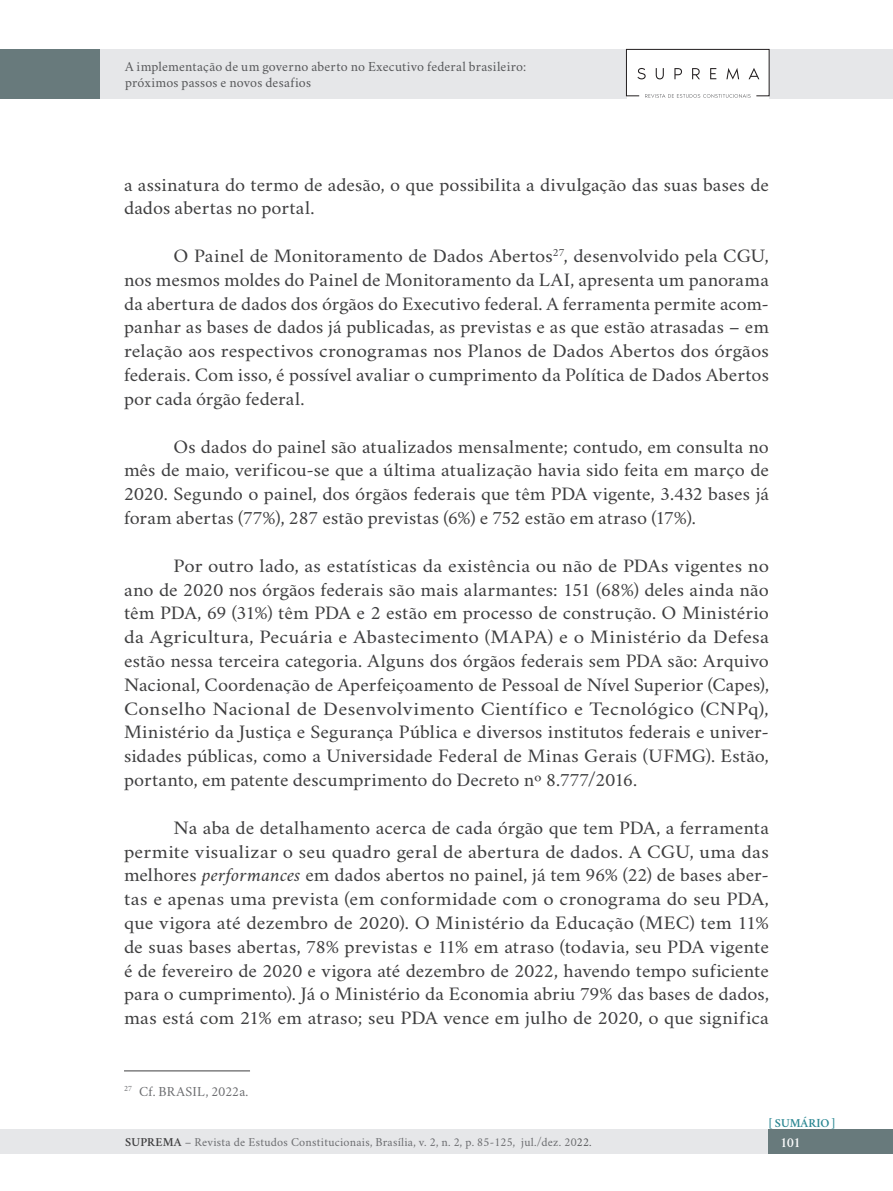
<style>
.page{position:relative;width:893px;height:1191px;background:#fff}
.page>*{position:absolute;margin:0;border:0;box-sizing:border-box;transform-origin:0 0}
.texto_corrido_pt{font:19.25px/23.8px "Crimson";letter-spacing:.005em;color:#3e3e3f;text-align:justify;scale:1.06 1}
.texto_corrido_pt-2{font:19.25px/23.8px "Crimson";letter-spacing:.005em;color:#3e3e3f;text-align:justify;scale:1.08 1}
.texto_corrido_pt-3{font:19.25px/23.8px "Crimson";letter-spacing:.005em;color:#3e3e3f;scale:1.05 1}
.t1{font:14px/15.8px "Crimson";letter-spacing:.01em;color:#57585a}
.FOOTNOTE{font:14px "Crimson";letter-spacing:.015em;color:#6c6d70}
.t2{font:600 14px "Crimson";color:#fff}
.t3{font:12.25px "Crimson";letter-spacing:.02em;color:#6c6d70}
.t4{font:600 12.25px "Crimson";color:#2a8792}
.s1{font-style:italic}
.s2{font-weight:600;color:#3e3e3f}
.s3{color:#57585a}
</style>
<div class="page">
<div style="left:0;top:49px;width:893px;height:50px;background:#e6e7e9"></div>
<div style="left:0;top:1129px;width:844px;height:25px;background:#e6e7e9"></div>
<div style="left:769px;top:1129px;width:124px;height:25px;background:#687a7c"></div>
<div style="left:627px;top:50px;width:142px;height:49px;background:#fff"></div>
<svg style="left:626px;top:48px;width:144px;height:50px"></svg>
<div style="left:0;top:49px;width:100px;height:50px;background:#687a7c"></div>
<hr style="left:124px;top:1070px;width:126px;height:1px;background:#3e3e3f">
<p class="t1" style="left:125px;top:57px;width:403px">A implementação de um governo aberto no Executivo federal brasileiro: próximos passos e novos desafios</p>
<p class="texto_corrido_pt-3" style="left:124px;top:170px;width:616px">a assinatura do termo de adesão, o que possibilita a divulgação das suas bases de dados abertas no portal.</p>
<p class="texto_corrido_pt" style="left:124px;top:241px;width:610px;text-indent:50px">O Painel de Monitoramento de Dados Abertos<sup>27</sup>, desenvolvido pela CGU, nos mesmos moldes do Painel de Monitoramento da LAI, apresenta um panorama da abertura de dados dos órgãos do Executivo federal. A ferramenta permite acom&shy;panhar as bases de dados já publicadas, as previstas e as que estão atrasadas – em relação aos respectivos cronogramas nos Planos de Dados Abertos dos órgãos federais. Com isso, é possível avaliar o cumprimento da Política de Dados Abertos por cada órgão federal.</p>
<p class="texto_corrido_pt-3" style="left:124px;top:432px;width:616px;text-align:justify;text-indent:50px">Os dados do painel são atualizados mensalmente; contudo, em consulta no mês de maio, verificou-se que a última atualização havia sido feita em março de 2020. Segundo o painel, dos órgãos federais que têm PDA vigente, 3.432 bases já foram abertas (77%), 287 estão previstas (6%) e 752 estão em atraso (17%).</p>
<p class="texto_corrido_pt-2" style="left:124px;top:551px;width:599px;text-indent:50px">Por outro lado, as estatísticas da existência ou não de PDAs vigentes no ano de 2020 nos órgãos federais são mais alarmantes: 151 (68%) deles ainda não têm PDA, 69 (31%) têm PDA e 2 estão em processo de construção. O Ministério da Agricultura, Pecuária e Abastecimento (MAPA) e o Ministério da Defesa estão nessa terceira categoria. Alguns dos órgãos federais sem PDA são: Arquivo Nacional, Coordenação de Aperfeiçoamento de Pessoal de Nível Superior (Capes), Conselho Nacional de Desenvolvimento Científico e Tecnológico (CNPq), Ministério da Justiça e Segurança Pública e diversos institutos federais e univer&shy;sidades públicas, como a Universidade Federal de Minas Gerais (UFMG). Estão, portanto, em patente descumprimento do Decreto nº 8.777/2016.</p>
<p class="texto_corrido_pt" style="left:124px;top:813px;width:610px;text-indent:50px">Na aba de detalhamento acerca de cada órgão que tem PDA, a ferramenta permite visualizar o seu quadro geral de abertura de dados. A CGU, uma das melhores <span class="s1">performances</span> em dados abertos no painel, já tem 96% (22) de bases aber&shy;tas e apenas uma prevista (em conformidade com o cronograma do seu PDA, que vigora até dezembro de 2020). O Ministério da Educação (MEC) tem 11% de suas bases abertas, 78% previstas e 11% em atraso (todavia, seu PDA vigente é de fevereiro de 2020 e vigora até dezembro de 2022, havendo tempo suficiente para o cumprimento). Já o Ministério da Economia abriu 79% das bases de dados, mas está com 21% em atraso; seu PDA vence em julho de 2020, o que significa</p>
<p class="FOOTNOTE" style="left:124px;top:1080px;width:126px"><sup>27</sup> Cf. BRASIL, 2022a.</p>
<p class="t4" style="left:769px;top:1114px;width:68px">[ SUMÁRIO ]</p>
<p class="t3" style="left:125px;top:1132px;width:468px"><span class="s2">SUPREMA</span> – Revista de Estudos Constitucionais, Brasília, v. 2, n. 2, p. 85-125, jul./dez. 20<span class="s3">22.</span></p>
<p class="t2" style="left:781px;top:1132px;width:21px">101</p>
</div>
